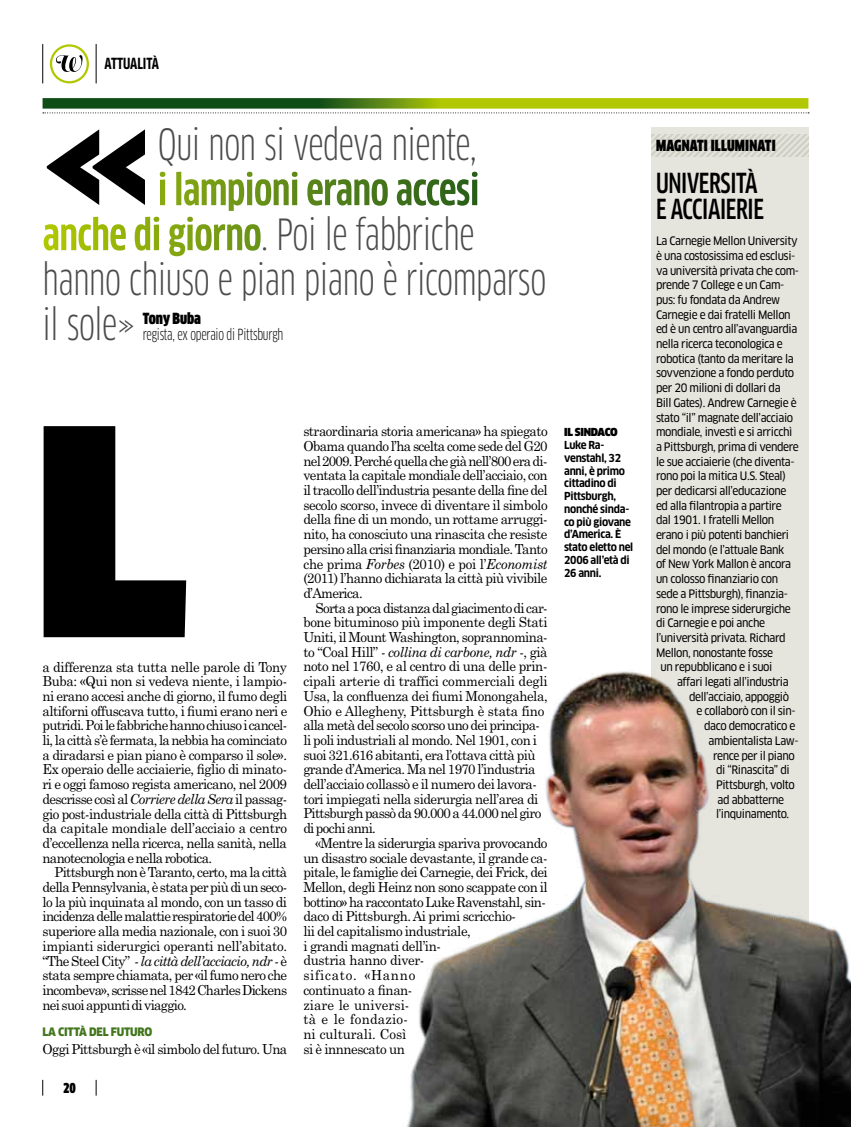
<style>
.page{position:relative;width:851px;height:1127px;background:#fff}
.page>*{position:absolute;margin:0;border:0;box-sizing:border-box;transform-origin:0 0}
.t1{font:900 281.4px "Clan Narrow";color:#000;scale:1.08 1}
.t2{font:42px/45px "Clan Cond";letter-spacing:-.01em;color:#4b4b4d}
.t3{font:500 27px/26.2px "Clan Cond";letter-spacing:-.015em;color:#000}
.t4{font:15px "Clan Cond";letter-spacing:-.015em;color:#000}
.t5{font:900 15px "Clan Cond";letter-spacing:.015em;color:#000}
.t6{font:700 15px "Clan Cond";letter-spacing:-.005em;color:#000}
.t7{font:13.8px/14.7px "Century Schoolbook Std";letter-spacing:-.04em;color:#000;text-align:justify;scale:.96 1}
.t8{font:900 13.5px "Clan Cond";color:#000}
.t9{font:11.4px "Clan Narrow News";letter-spacing:-.035em;color:#000}
.t10{font:900 11.4px "Clan Narrow";letter-spacing:-.015em;color:#42761c}
.t11{font:700 10.8px/12.8px "Clan Narrow";letter-spacing:-.025em;color:#000}
.t12{font:900 10.8px "Clan Narrow";letter-spacing:-.015em;color:#000}
.s1{font-weight:700;color:#fff}
.s2{font-style:italic}
</style>
<div class="page">
<svg style="left:96px;top:1080px;width:1px;height:15px"></svg>
<svg style="left:42px;top:1080px;width:1px;height:15px"></svg>
<svg style="left:54px;top:53px;width:30px;height:19px"></svg>
<hr style="left:96px;top:44px;width:1px;height:39px;background:#000">
<hr style="left:42px;top:44px;width:1px;height:39px;background:#000">
<div style="left:50px;top:44px;width:39px;height:39px;border:2px solid #b1c800;border-radius:50%"></div>
<div style="left:651px;top:128px;width:157px;height:926px;background:#e5e4dd"></div>
<svg style="left:651px;top:135px;width:157px;height:22px"></svg>
<svg style="left:43px;top:113px;width:765px;height:1px"></svg>
<svg style="left:43px;top:98px;width:765px;height:11px;background:#6f9615"></svg>
<svg style="left:47px;top:129px;width:98px;height:76px"></svg>
<img style="left:406px;top:653px;width:444px;height:474px">
<p class="t6" style="left:104px;top:54px;width:56px">attualità</p>
<h2 class="t2" style="left:158px;top:123px;width:320px">Qui non si vedeva niente,</h2>
<h2 class="t2" style="left:43px;top:168px;width:505px;text-indent:115px"><span class="s1">i lampioni erano accesi anche di giorno</span>. Poi le fabbriche hanno chiuso e pian piano è ricomparso il sole»</h2>
<p class="t5" style="left:143px;top:309px;width:60px">TONY BUBA</p>
<p class="t4" style="left:143px;top:325px;width:142px">regista, ex operaio di Pittsburgh</p>
<h1 class="t1" style="left:32px;top:359px;width:133px">L</h1>
<p class="t12" style="left:564px;top:426px;width:55px">IL SINDACO</p>
<p class="t7" style="left:303px;top:424px;width:256px">straordinaria storia americana» ha spiegato Obama quando l’ha scelta come sede del G20 nel 2009. Perché quella che già nell’800 era di&shy;ventata la capitale mondiale dell’acciaio, con il tracollo dell’industria pesante della fine del secolo scorso, invece di diventare il simbolo della fine di un mondo, un rottame arruggi&shy;nito, ha conosciuto una rinascita che resiste persino alla crisi finanziaria mondiale. Tanto che prima <span class="s2">Forbes</span> (2010) e poi l’<span class="s2">Economist </span>(2011) l’hanno dichiarata la città più vivibile d’America.</p>
<p class="t7" style="left:303px;top:600px;width:256px;text-align:left;text-indent:12px">Sorta a poca distanza dal giacimento di car&shy;bone bituminoso più imponente degli Stati Uniti, il Mount Washington, soprannomina&shy;to “Coal Hill” <span class="s2">- collina di carbone, ndr -</span>, già noto nel 1760, e al centro di una delle prin&shy;cipali arterie di traffici commerciali degli Usa, la confluenza dei fiumi Monongahela, Ohio e Allegheny, Pittsburgh è stata fino alla metà del secolo scorso uno dei principa&shy;li poli industriali al mondo. Nel 1901, con i suoi 321.616 abitanti, era l’ottava città più grande d’America. Ma nel 1970 l’industria dell’acciaio collassò e il numero dei lavora&shy;tori impiegati nella siderurgia nell’area di Pittsburgh passò da 90.000 a 44.000 nel giro di pochi anni.</p>
<p class="t7" style="left:303px;top:835px;width:256px;text-align:left;text-indent:12px">«Mentre la siderurgia spariva provocando un disastro sociale devastante, il grande ca&shy;pitale, le famiglie dei Carnegie, dei Frick, dei<br>Mellon, degli Heinz non sono scappate con il bottino» ha raccontato Luke Ravenstahl, sin&shy;daco di Pittsburgh. Ai primi scricchio-<br>lii del capitalismo industriale,<br>i grandi magnati dell’in-<br>dustria hanno diver-<br>sificato. «Hanno<br>continuato a finan-<br>ziare le universi-<br>tà e le fondazio-<br>ni culturali. Così<br>si è innnescato un</p>
<p class="t11" style="left:564px;top:439px;width:71px">luke Ra&shy;venstahl, 32 anni, è primo cittadino di<br>Pittsburgh, nonché sinda&shy;co più giovane d’America. È stato eletto nel<br>2006 all’età di<br>26 anni.</p>
<p class="t7" style="left:43px;top:659px;width:256px">a differenza sta tutta nelle parole di Tony Buba: «Qui non si vedeva niente, i lampio&shy;ni erano accesi anche di giorno, il fumo degli altiforni offuscava tutto, i fiumi erano neri e putridi. Poi le fabbriche hanno chiuso i cancel&shy;li, la città s’è fermata, la nebbia ha cominciato a diradarsi e pian piano è comparso il sole».<br>Ex operaio delle acciaierie, figlio di minato&shy;ri e oggi famoso regista americano, nel 2009 descrisse così al <span class="s2">Corriere della Sera</span> il passag&shy;gio post-industriale della città di Pittsburgh da capitale mondiale dell’acciaio a centro d’eccellenza nella ricerca, nella sanità, nella nanotecnologia e nella robotica.</p>
<p class="t7" style="left:43px;top:865px;width:256px;text-indent:12px">Pittsburgh non è Taranto, certo, ma la città della Pennsylvania, è stata per più di un seco&shy;lo la più inquinata al mondo, con un tasso di incidenza delle malattie respiratorie del 400% superiore alla media nazionale, con i suoi 30 impianti siderurgici operanti nell’abitato. “The Steel City” <span class="s2">- la città dell’acciacio, ndr -</span> è stata sempre chiamata, per «il fumo nero che incombeva», scrisse nel 1842 Charles Dickens nei suoi appunti di viaggio.</p>
<p class="t10" style="left:43px;top:1025px;width:111px">LA CITTÀ DEL FUTURO</p>
<p class="t7" style="left:43px;top:1041px;width:256px">Oggi Pittsburgh è «il simbolo del futuro. Una</p>
<p class="t8" style="left:63px;top:1079px;width:14px">20</p>
<p class="t5" style="left:656px;top:136px;width:121px">MAGNATI ILLUMINATI</p>
<h3 class="t3" style="left:656px;top:170px;width:109px">UNIVERSITÀ<br>E ACCIAIERIE</h3>
<p class="t9" style="left:656px;top:234px;width:143px">La Carnegie Mellon University</p>
<p class="t9" style="left:656px;top:249px;width:141px">è una costosissima ed esclusi-</p>
<p class="t9" style="left:656px;top:263px;width:145px">va università privata che com-</p>
<p class="t9" style="left:656px;top:278px;width:130px">prende 7 College e un Cam-</p>
<p class="t9" style="left:656px;top:293px;width:126px">pus: fu fondata da Andrew</p>
<p class="t9" style="left:656px;top:307px;width:136px">Carnegie e dai fratelli Mellon</p>
<p class="t9" style="left:656px;top:322px;width:143px">ed è un centro all’avanguardia</p>
<p class="t9" style="left:656px;top:337px;width:128px">nella ricerca teconologica e</p>
<p class="t9" style="left:656px;top:351px;width:139px">robotica (tanto da meritare la</p>
<p class="t9" style="left:656px;top:366px;width:140px">sovvenzione a fondo perduto</p>
<p class="t9" style="left:656px;top:381px;width:126px">per 20 milioni di dollari da</p>
<p class="t9" style="left:656px;top:395px;width:142px">Bill Gates). Andrew Carnegie è</p>
<p class="t9" style="left:656px;top:410px;width:139px">stato “il” magnate dell’acciaio</p>
<p class="t9" style="left:656px;top:425px;width:138px">mondiale, investì e si arricchì</p>
<p class="t9" style="left:656px;top:440px;width:144px">a Pittsburgh, prima di vendere</p>
<p class="t9" style="left:656px;top:454px;width:140px">le sue acciaierie (che diventa-</p>
<p class="t9" style="left:656px;top:469px;width:131px">rono poi la mitica U.S. Steal)</p>
<p class="t9" style="left:656px;top:484px;width:132px">per dedicarsi all’educazione</p>
<p class="t9" style="left:656px;top:498px;width:127px">ed alla filantropia a partire</p>
<p class="t9" style="left:656px;top:513px;width:120px">dal 1901. I fratelli Mellon</p>
<p class="t9" style="left:656px;top:528px;width:135px">erano i più potenti banchieri</p>
<p class="t9" style="left:656px;top:542px;width:130px">del mondo (e l’attuale Bank</p>
<p class="t9" style="left:656px;top:557px;width:137px">of New York Mallon è ancora</p>
<p class="t9" style="left:656px;top:572px;width:124px">un colosso finanziario con</p>
<p class="t9" style="left:656px;top:587px;width:133px">sede a Pittsburgh), finanzia-</p>
<p class="t9" style="left:656px;top:601px;width:136px">rono le imprese siderurgiche</p>
<p class="t9" style="left:656px;top:616px;width:111px">di Carnegie e poi anche</p>
<p class="t9" style="left:656px;top:631px;width:131px">l’università privata. Richard</p>
<p class="t9" style="left:656px;top:645px;width:119px">Mellon, nonostante fosse</p>
<p class="t9" style="left:660px;top:660px;width:113px">un repubblicano e i suoi</p>
<p class="t9" style="left:677px;top:675px;width:113px">affari legati all’industria</p>
<p class="t9" style="left:689px;top:689px;width:102px">dell’acciaio, appoggiò</p>
<p class="t9" style="left:696px;top:704px;width:101px">e collaborò con il sin-</p>
<p class="t9" style="left:704px;top:719px;width:93px">daco democratico e</p>
<p class="t9" style="left:708px;top:733px;width:92px">ambientalista Law-</p>
<p class="t9" style="left:713px;top:748px;width:83px">rence per il piano</p>
<p class="t9" style="left:716px;top:763px;width:75px">di “Rinascita” di</p>
<p class="t9" style="left:716px;top:778px;width:80px">Pittsburgh, volto</p>
<p class="t9" style="left:717px;top:792px;width:68px">ad abbatterne</p>
<p class="t9" style="left:716px;top:807px;width:75px">l’inquinamento.</p>
</div>
